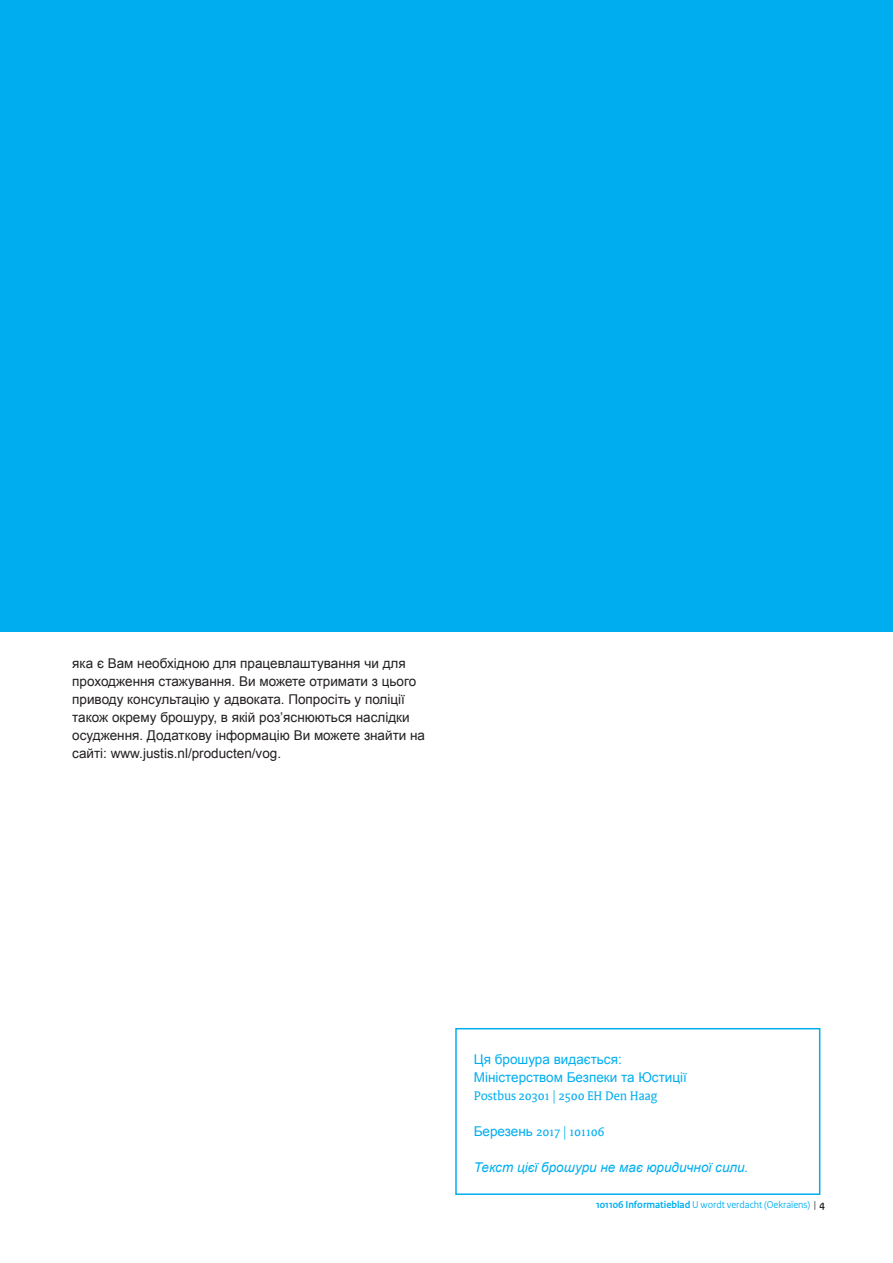
<style>
.page{position:relative;width:893px;height:1263px;background:#fff}
.page>*{position:absolute;margin:0;border:0;box-sizing:border-box;transform-origin:0 0}
.t1{font:13.5px/18px "Arial";color:#231f20}
.t2{font:13.5px/18px "Arial";color:#00aeef}
.t3{font:13.5px "Rijksoverheid Serif";color:#00aeef}
.t4{font:italic 13.5px "Arial";color:#00aeef}
.t5{font:10.5px "Rijksoverheid Sans Heading";color:#00aeef}
.s1{font-family:"Arial"}
.s2{font-weight:700}
.s3{color:#231f20}
.s4{font-weight:700;color:#231f20}
</style>
<div class="page">
<div style="left:0;top:0;width:893px;height:631px;background:#00aeef"></div>
<div style="left:455px;top:1028px;width:365px;height:167px;border:2px solid #00aeef"></div>
<p class="t1" style="left:72px;top:654px;width:354px">яка є Вам необхідною для працевлаштування чи для проходження стажування. Ви можете отримати з цього приводу консультацію у адвоката. Попросіть у поліції також окрему брошуру, в якій роз’яснюються наслідки осудження. Додаткову інформацію Ви можете знайти на сайті: www.justis.nl/producten/vog.</p>
<p class="t2" style="left:474px;top:1050px;width:215px">Ця брошура видається:<br>Міністерством Безпеки та Юстиції</p>
<p class="t3" style="left:474px;top:1087px;width:185px">Postbus 20301 | 2500 EH Den Haag</p>
<p class="t3" style="left:474px;top:1123px;width:132px"><span class="s1">Березень</span> 2017 | 101106</p>
<p class="t4" style="left:474px;top:1158px;width:276px">Текст цієї брошури не має юридичної сили.</p>
<p class="t5" style="left:596px;top:1198px;width:230px"><span class="s2">101106 Informatieblad</span> U wordt verdacht (Oekraïens) <span class="s3">|</span> <span class="s4">4</span></p>
</div>
